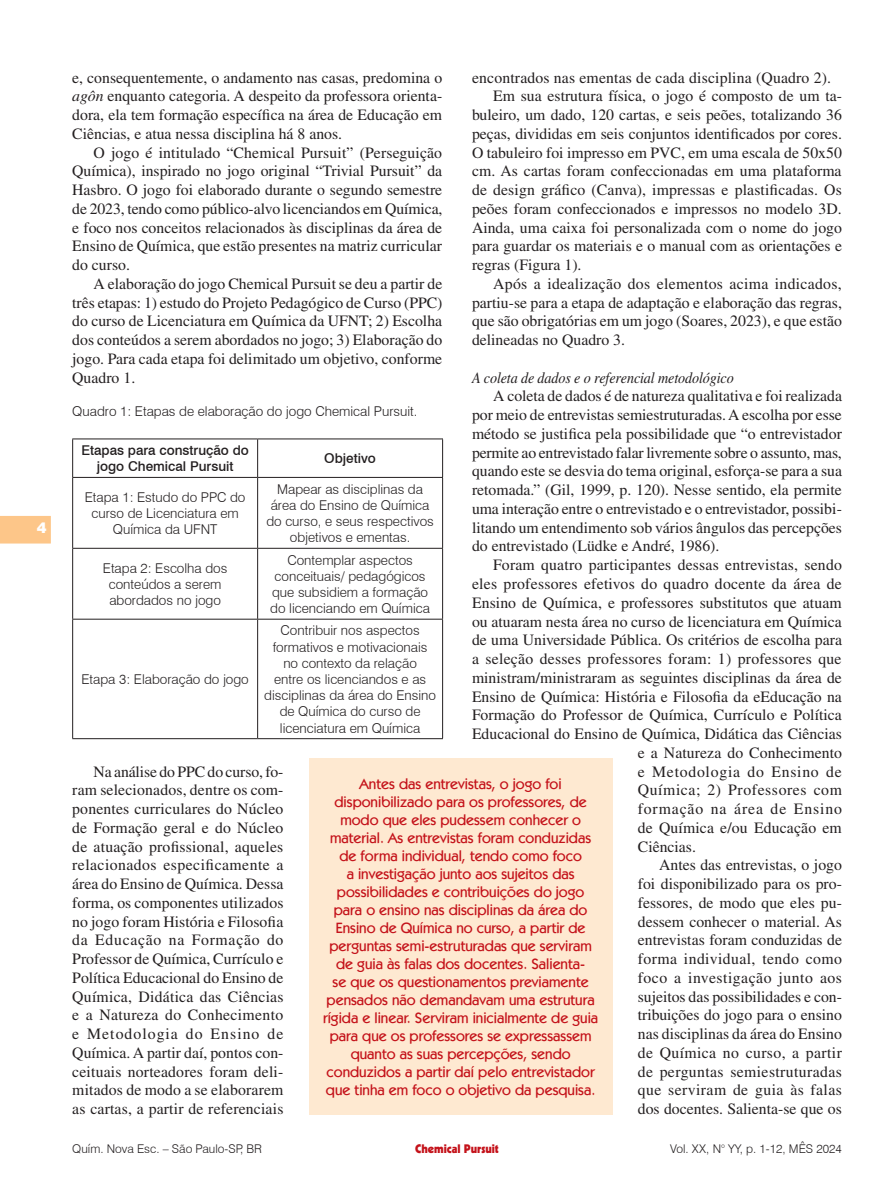
<style>
.page{position:relative;width:893px;height:1191px;background:#fff}
.page>*{position:absolute;margin:0;border:0;box-sizing:border-box;transform-origin:0 0}
.t1{font:15.75px/18.8px "Times LT Std";color:#231f20;text-align:justify}
.Sub_sub_seção{font:italic 15.75px "Times LT Std";letter-spacing:-.01em;color:#231f20;scale:.9 1}
.t2{font:15.75px "Times LT Std";letter-spacing:.035em;color:#231f20}
.t3{font:15.75px "Times LT Std";letter-spacing:.045em;color:#231f20}
.t4{font:15.75px "Times LT Std";letter-spacing:.055em;color:#231f20}
.Olho{font:500 15px/18px "Kabel IT Cby BT";color:#c4121a;text-align:center}
.t5{font:900 15px "Swiss 721 BT";color:#fff}
.Tabela{font:300 13.5px/16.2px "Swiss 721 BT";color:#231f20;text-align:center}
.Tabela-2{font:500 13.5px/16.2px "Swiss 721 BT";color:#231f20;text-align:center}
.t6{font:300 12px "Swiss 721 BT";color:#231f20}
.t7{font:900 12px "Kabel LT Std";color:#c4121a}
.s1{font-style:italic}
</style>
<div class="page">
<svg style="left:0;top:516px;width:51px;height:27px"></svg>
<hr style="left:72px;top:438px;width:186px;height:1px;background:#231f20">
<hr style="left:72px;top:439px;width:1px;height:38px;background:#231f20">
<hr style="left:258px;top:438px;width:185px;height:1px;background:#231f20">
<hr style="left:257px;top:439px;width:1px;height:38px;background:#231f20">
<hr style="left:442px;top:439px;width:1px;height:38px;background:#231f20">
<hr style="left:72px;top:477px;width:186px;height:1px;background:#231f20">
<hr style="left:72px;top:478px;width:1px;height:70px;background:#231f20">
<hr style="left:258px;top:477px;width:185px;height:1px;background:#231f20">
<hr style="left:257px;top:478px;width:1px;height:70px;background:#231f20">
<hr style="left:442px;top:478px;width:1px;height:70px;background:#231f20">
<hr style="left:72px;top:548px;width:186px;height:1px;background:#231f20">
<hr style="left:72px;top:548px;width:1px;height:71px;background:#231f20">
<hr style="left:258px;top:548px;width:185px;height:1px;background:#231f20">
<hr style="left:257px;top:548px;width:1px;height:71px;background:#231f20">
<hr style="left:442px;top:548px;width:1px;height:71px;background:#231f20">
<hr style="left:72px;top:619px;width:186px;height:1px;background:#231f20">
<hr style="left:72px;top:619px;width:1px;height:119px;background:#231f20">
<hr style="left:258px;top:619px;width:185px;height:1px;background:#231f20">
<hr style="left:257px;top:619px;width:1px;height:119px;background:#231f20">
<hr style="left:442px;top:619px;width:1px;height:119px;background:#231f20">
<hr style="left:72px;top:738px;width:186px;height:1px;background:#231f20">
<hr style="left:258px;top:738px;width:185px;height:1px;background:#231f20">
<div style="left:309px;top:758px;width:303px;height:356px;background:#fee9d1"></div>
<p class="t5" style="left:37px;top:518px;width:11px">4</p>
<p class="t1" style="left:72px;top:68px;width:371px">e, consequentemente, o andamento nas casas, predomina o <span class="s1">agôn</span> enquanto categoria. A despeito da professora orienta&shy;dora, ela tem formação específica na área de Educação em Ciências, e atua nessa disciplina há 8 anos.</p>
<p class="t1" style="left:72px;top:143px;width:372px;text-indent:21px">O jogo é intitulado “Chemical Pursuit” (Perseguição Química), inspirado no jogo original “Trivial Pursuit” da Hasbro. O jogo foi elaborado durante o segundo semestre de 2023, tendo como público-alvo licenciandos em Química, e foco nos conceitos relacionados às disciplinas da área de Ensino de Química, que estão presentes na matriz curricular do curso.</p>
<p class="t1" style="left:72px;top:274px;width:372px;text-indent:21px">A elaboração do jogo Chemical Pursuit se deu a partir de três etapas: 1) estudo do Projeto Pedagógico de Curso (PPC) do curso de Licenciatura em Química da UFNT; 2) Escolha dos conteúdos a serem abordados no jogo; 3) Elaboração do jogo. Para cada etapa foi delimitado um objetivo, conforme Quadro 1.</p>
<p class="t1" style="left:472px;top:68px;width:361px">encontrados nas ementas de cada disciplina (Quadro 2).</p>
<p class="t1" style="left:472px;top:87px;width:371px;text-indent:21px">Em sua estrutura física, o jogo é composto de um ta&shy;buleiro, um dado, 120 cartas, e seis peões, totalizando 36 peças, divididas em seis conjuntos identificados por cores.<br>O tabuleiro foi impresso em PVC, em uma escala de 50x50 cm. As cartas foram confeccionadas em uma plataforma de design gráfico (Canva), impressas e plastificadas. Os peões foram confeccionados e impressos no modelo 3D.<br>Ainda, uma caixa foi personalizada com o nome do jogo para guardar os materiais e o manual com as orientações e regras (Figura 1).</p>
<p class="t1" style="left:472px;top:274px;width:371px;text-indent:21px">Após a idealização dos elementos acima indicados, partiu-se para a etapa de adaptação e elaboração das regras, que são obrigatórias em um jogo (Soares, 2023), e que estão delineadas no Quadro 3.</p>
<p class="Sub_sub_seção" style="left:472px;top:369px;width:292px">A coleta de dados e o referencial metodológico</p>
<p class="t1" style="left:472px;top:387px;width:372px;text-indent:21px">A coleta de dados é de natureza qualitativa e foi realizada por meio de entrevistas semiestruturadas. A escolha por esse método se justifica pela possibilidade que “o entrevistador permite ao entrevistado falar livremente sobre o assunto, mas, quando este se desvia do tema original, esforça-se para a sua retomada.” (Gil, 1999, p. 120). Nesse sentido, ela permite uma interação entre o entrevistado e o entrevistador, possibi&shy;litando um entendimento sob vários ângulos das percepções do entrevistado (Lüdke e André, 1986).</p>
<p class="t1" style="left:493px;top:555px;width:350px">Foram quatro participantes dessas entrevistas, sendo</p>
<p class="t1" style="left:472px;top:574px;width:371px">eles professores efetivos do quadro docente da área de</p>
<p class="t1" style="left:472px;top:593px;width:371px">Ensino de Química, e professores substitutos que atuam</p>
<p class="t1" style="left:472px;top:612px;width:371px">ou atuaram nesta área no curso de licenciatura em Química</p>
<p class="t1" style="left:472px;top:630px;width:371px">de uma Universidade Pública. Os critérios de escolha para</p>
<p class="t1" style="left:472px;top:649px;width:371px">a seleção desses professores foram: 1) professores que</p>
<p class="t1" style="left:472px;top:668px;width:371px">ministram/ministraram as seguintes disciplinas da área de</p>
<p class="t1" style="left:472px;top:687px;width:371px">Ensino de Química: História e Filosofia da eEducação na</p>
<p class="t1" style="left:472px;top:705px;width:371px">Formação do Professor de Química, Currículo e Política</p>
<p class="t1" style="left:472px;top:724px;width:371px">Educacional do Ensino de Química, Didática das Ciências</p>
<p class="t1" style="left:638px;top:743px;width:206px">e a Natureza do Conhecimento</p>
<p class="t3" style="left:638px;top:762px;width:205px">e Metodologia do Ensino de</p>
<p class="t2" style="left:638px;top:781px;width:206px">Química; 2) Professores com</p>
<p class="t4" style="left:638px;top:800px;width:206px">formação na área de Ensino</p>
<p class="t1" style="left:638px;top:818px;width:206px">de Química e/ou Educação em</p>
<p class="t1" style="left:638px;top:837px;width:60px">Ciências.</p>
<p class="t1" style="left:638px;top:855px;width:206px;text-indent:21px">Antes das entrevistas, o jogo foi disponibilizado para os pro&shy;fessores, de modo que eles pu&shy;dessem conhecer o material. As entrevistas foram conduzidas de forma individual, tendo como foco a investigação junto aos sujeitos das possibilidades e con&shy;tribuições do jogo para o ensino nas disciplinas da área do Ensino de Química no curso, a partir de perguntas semiestruturadas que serviram de guia às falas dos docentes. Salienta-se que os</p>
<p class="Tabela" style="left:72px;top:403px;width:347px">Quadro 1: Etapas de elaboração do jogo Chemical Pursuit.</p>
<p class="Tabela-2" style="left:81px;top:442px;width:169px">Etapas para construção do jogo Chemical Pursuit</p>
<p class="Tabela-2" style="left:324px;top:450px;width:53px">Objetivo</p>
<p class="Tabela" style="left:85px;top:489px;width:162px">Etapa 1: Estudo do PPC do curso de Licenciatura em<br>Química da UFNT</p>
<p class="Tabela" style="left:266px;top:480px;width:169px">Mapear as disciplinas da área do Ensino de Química do curso, e seus respectivos objetivos e ementas.</p>
<p class="Tabela" style="left:103px;top:559px;width:126px">Etapa 2: Escolha dos conteúdos a serem abordados no jogo</p>
<p class="Tabela" style="left:270px;top:551px;width:161px">Contemplar aspectos conceituais/ pedagógicos que subsidiem a formação do licenciando em Química</p>
<p class="Tabela" style="left:264px;top:622px;width:173px">Contribuir nos aspectos formativos e motivacionais no contexto da relação<br>entre os licenciandos e as disciplinas da área do Ensino de Química do curso de licenciatura em Química</p>
<p class="Tabela" style="left:81px;top:671px;width:169px">Etapa 3: Elaboração do jogo</p>
<p class="t1" style="left:72px;top:762px;width:213px;text-indent:21px">Na análise do PPC do curso, fo&shy;ram selecionados, dentre os com&shy;ponentes curriculares do Núcleo de Formação geral e do Núcleo de atuação profissional, aqueles relacionados especificamente a área do Ensino de Química. Dessa forma, os componentes utilizados no jogo foram História e Filosofia da Educação na Formação do Professor de Química, Currículo e Política Educacional do Ensino de Química, Didática das Ciências e a Natureza do Conhecimento e Metodologia do Ensino de Química. A partir daí, pontos con&shy;ceituais norteadores foram deli&shy;mitados de modo a se elaborarem as cartas, a partir de referenciais</p>
<p class="Olho" style="left:323px;top:774px;width:277px">Antes das entrevistas, o jogo foi disponibilizado para os professores, de modo que eles pudessem conhecer o material. As entrevistas foram conduzidas de forma individual, tendo como foco<br>a investigação junto aos sujeitos das possibilidades e contribuições do jogo para o ensino nas disciplinas da área do Ensino de Química no curso, a partir de perguntas semi-estruturadas que serviram de guia às falas dos docentes. Salienta-<br>se que os questionamentos previamente pensados não demandavam uma estrutura rígida e linear. Serviram inicialmente de guia para que os professores se expressassem quanto as suas percepções, sendo conduzidos a partir daí pelo entrevistador que tinha em foco o objetivo da pesquisa.</p>
<p class="t6" style="left:72px;top:1141px;width:191px">Quím. Nova Esc. – São Paulo-SP, BR</p>
<p class="t6" style="left:670px;top:1141px;width:173px">Vol. XX, N° YY, p. 1-12, MÊS 2024</p>
<p class="t7" style="left:415px;top:1141px;width:85px">Chemical Pursuit</p>
</div>
